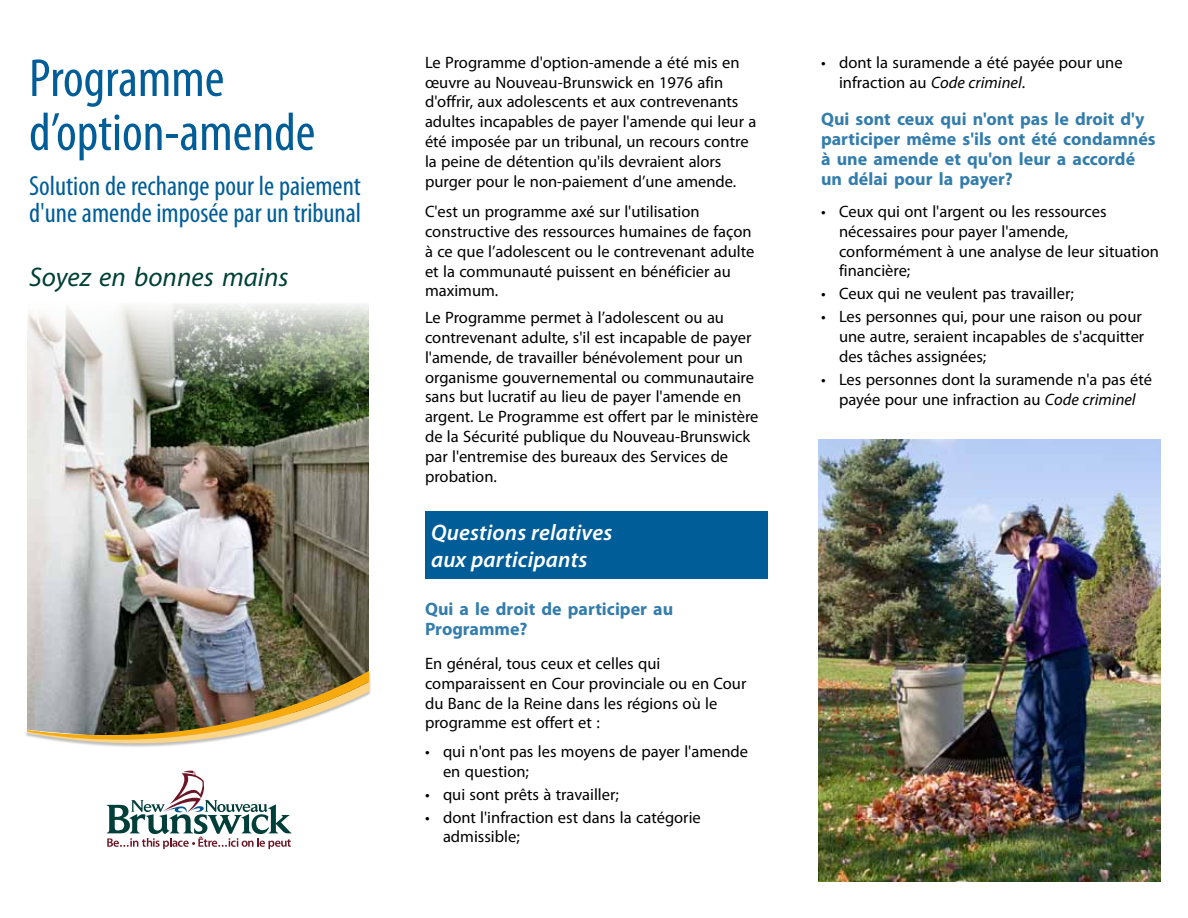
<style>
.page{position:relative;width:1188px;height:918px;background:#fff}
.page>*{position:absolute;margin:0;border:0;box-sizing:border-box;transform-origin:0 0}
.t1{font:condensed 54px/54px "Myriad Pro";color:#005d97}
.t2{font:condensed 27.75px/27px "Myriad Pro";color:#005d97}
.t3{font:italic 27px "Myriad Pro";color:#004036}
.t4{font:italic 600 22.5px/27px "Myriad Pro";letter-spacing:.005em;color:#fff}
.t5{font:700 18px/19.8px "Myriad Pro";color:#337dac}
.t6{font:16.5px/19.8px "Myriad Pro";color:#000}
.s1{font-style:italic}
</style>
<div class="page">
<div style="left:425px;top:511px;width:342px;height:68px;background:#005d97"></div>
<img style="left:27px;top:304px;width:342px;height:367px">
<img style="left:819px;top:440px;width:342px;height:442px">
<svg style="left:107px;top:770px;width:184px;height:79px"></svg>
<img style="left:27px;top:671px;width:342px;height:76px">
<h1 class="t1" style="left:29px;top:51px;width:288px">Programme d’option-amende</h1>
<h2 class="t2" style="left:29px;top:172px;width:334px">Solution de rechange pour le paiement d'une amende imposée par un tribunal</h2>
<h3 class="t3" style="left:29px;top:260px;width:261px">Soyez en bonnes mains</h3>
<p class="t6" style="left:425px;top:52px;width:333px">Le Programme d'option-amende a été mis en œuvre au Nouveau-Brunswick en 1976 afin d'offrir, aux adolescents et aux contrevenants adultes incapables de payer l'amende qui leur a été imposée par un tribunal, un recours contre la peine de détention qu'ils devraient alors purger pour le non-paiement d’une amende.</p>
<p class="t6" style="left:425px;top:202px;width:331px">C'est un programme axé sur l'utilisation constructive des ressources humaines de façon à ce que l’adolescent ou le contrevenant adulte et la communauté puissent en bénéficier au maximum.</p>
<p class="t6" style="left:425px;top:308px;width:335px">Le Programme permet à l’adolescent ou au contrevenant adulte, s'il est incapable de payer l'amende, de travailler bénévolement pour un organisme gouvernemental ou communautaire sans but lucratif au lieu de payer l'amende en argent. Le Programme est offert par le ministère de la Sécurité publique du Nouveau-Brunswick par l'entremise des bureaux des Services de probation.</p>
<h3 class="t4" style="left:431px;top:518px;width:183px">Questions relatives aux participants</h3>
<p class="t5" style="left:425px;top:598px;width:250px">Qui a le droit de participer au<br>Programme?</p>
<p class="t6" style="left:425px;top:653px;width:323px">En général, tous ceux et celles qui comparaissent en Cour provinciale ou en Cour du Banc de la Reine dans les régions où le programme est offert et :</p>
<p class="t6" style="left:443px;top:741px;width:307px;text-indent:-18px">• qui n'ont pas les moyens de payer l'amende en question;</p>
<p class="t6" style="left:425px;top:784px;width:196px">• qui sont prêts à travailler;</p>
<p class="t6" style="left:443px;top:807px;width:259px;text-indent:-18px">• dont l'infraction est dans la catégorie admissible;</p>
<p class="t6" style="left:839px;top:52px;width:285px;text-indent:-18px">• dont la suramende a été payée pour une infraction au <span class="s1">Code criminel</span>.</p>
<p class="t5" style="left:821px;top:109px;width:336px">Qui sont ceux qui n'ont pas le droit d'y participer même s'ils ont été condamnés à une amende et qu'on leur a accordé un délai pour la payer?</p>
<p class="t6" style="left:839px;top:201px;width:321px;text-indent:-18px">• Ceux qui ont l'argent ou les ressources nécessaires pour payer l'amende, conformément à une analyse de leur situation financière;</p>
<p class="t6" style="left:821px;top:284px;width:254px">• Ceux qui ne veulent pas travailler;</p>
<p class="t6" style="left:839px;top:307px;width:307px;text-indent:-18px">• Les personnes qui, pour une raison ou pour une autre, seraient incapables de s'acquitter des tâches assignées;</p>
<p class="t6" style="left:821px;top:369px;width:333px;text-align:center">• Les personnes dont la suramende n'a pas été payée pour une infraction au <span class="s1">Code criminel</span></p>
</div>
